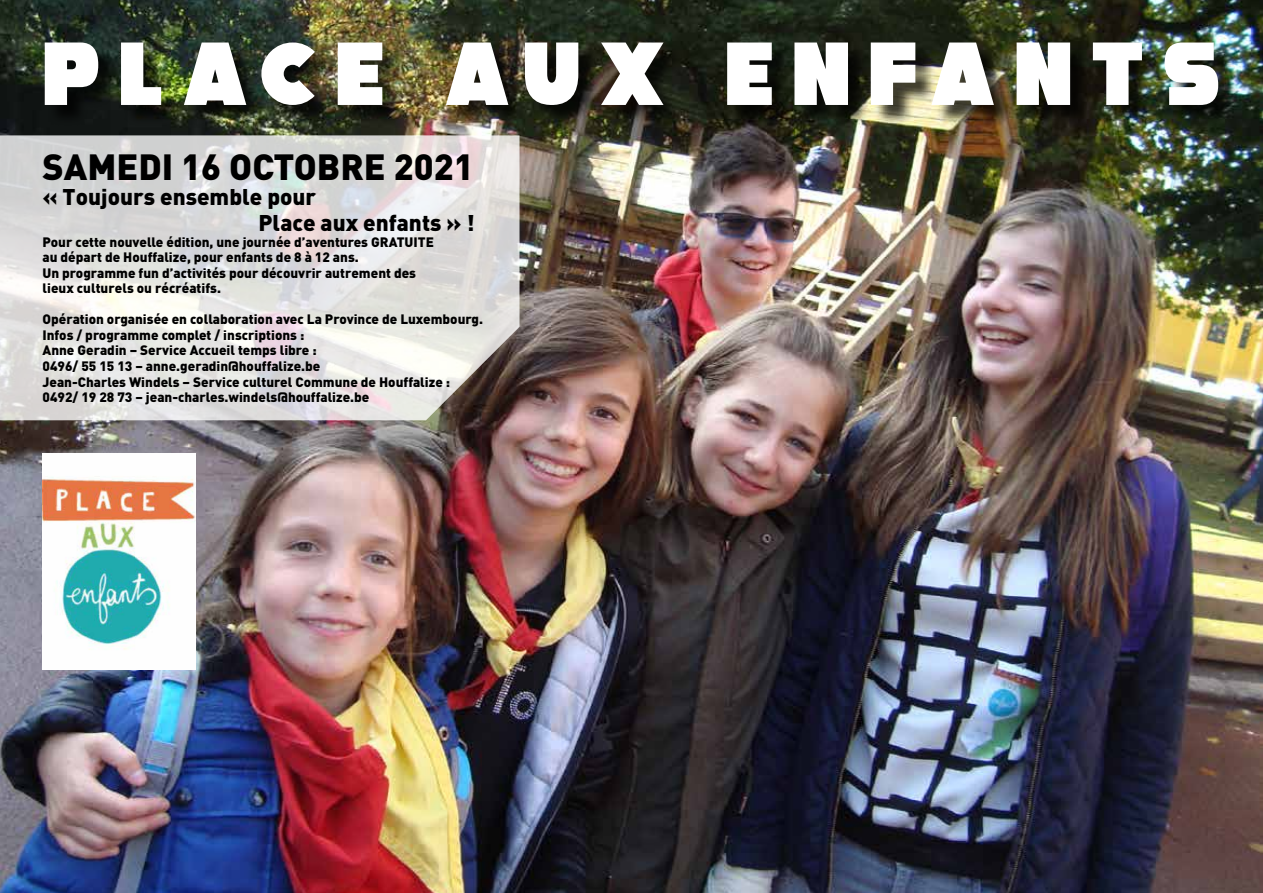
<style>
.page{position:relative;width:1263px;height:893px;background:#fff}
.page>*{position:absolute;margin:0;border:0;box-sizing:border-box;transform-origin:0 0}
.t1{font:91.35px "Big Black Bear";letter-spacing:.2em;color:#fff}
.t2{font:900 36px "DIN Pro";color:#000}
.t3{font:900 22.5px/25.8px "DIN Pro";color:#000}
.t4{font:900 13.5px/15.5px "DIN Pro";color:#000}
</style>
<div class="page">
<img style="left:0;top:0;width:1263px;height:893px">
<img style="left:43px;top:454px;width:152px;height:216px">
<div style="left:48px;top:45px;width:1191px;height:81px;background:#000;opacity:.75"></div>
<svg style="left:0;top:135px;width:519px;height:285px;background:#dcdad9"></svg>
<h1 class="t1" style="left:43px;top:14px;width:1179px">PLACE AUX ENFANTS</h1>
<h2 class="t2" style="left:43px;top:142px;width:433px">SAMEDI 16 OCTOBRE 2021</h2>
<h3 class="t3" style="left:259px;top:183px;width:218px;text-indent:-216px">« Toujours ensemble pour<br>Place aux enfants » !</h3>
<p class="t4" style="left:43px;top:234px;width:393px">Pour cette nouvelle édition, une journée d’aventures GRATUITE au départ de Houffalize, pour enfants de 8 à 12 ans.<br>Un programme fun d’activités pour découvrir autrement des lieux culturels ou récréatifs.</p>
<p class="t4" style="left:43px;top:311px;width:442px">Opération organisée en collaboration avec La Province de Luxembourg.<br>Infos / programme complet / inscriptions :<br>Anne Geradin – Service Accueil temps libre :<br>0496/ 55 15 13 – anne.geradin@houffalize.be<br>Jean-Charles Windels – Service culturel Commune de Houffalize :<br>0492/ 19 28 73 – jean-charles.windels@houffalize.be</p>
</div>
